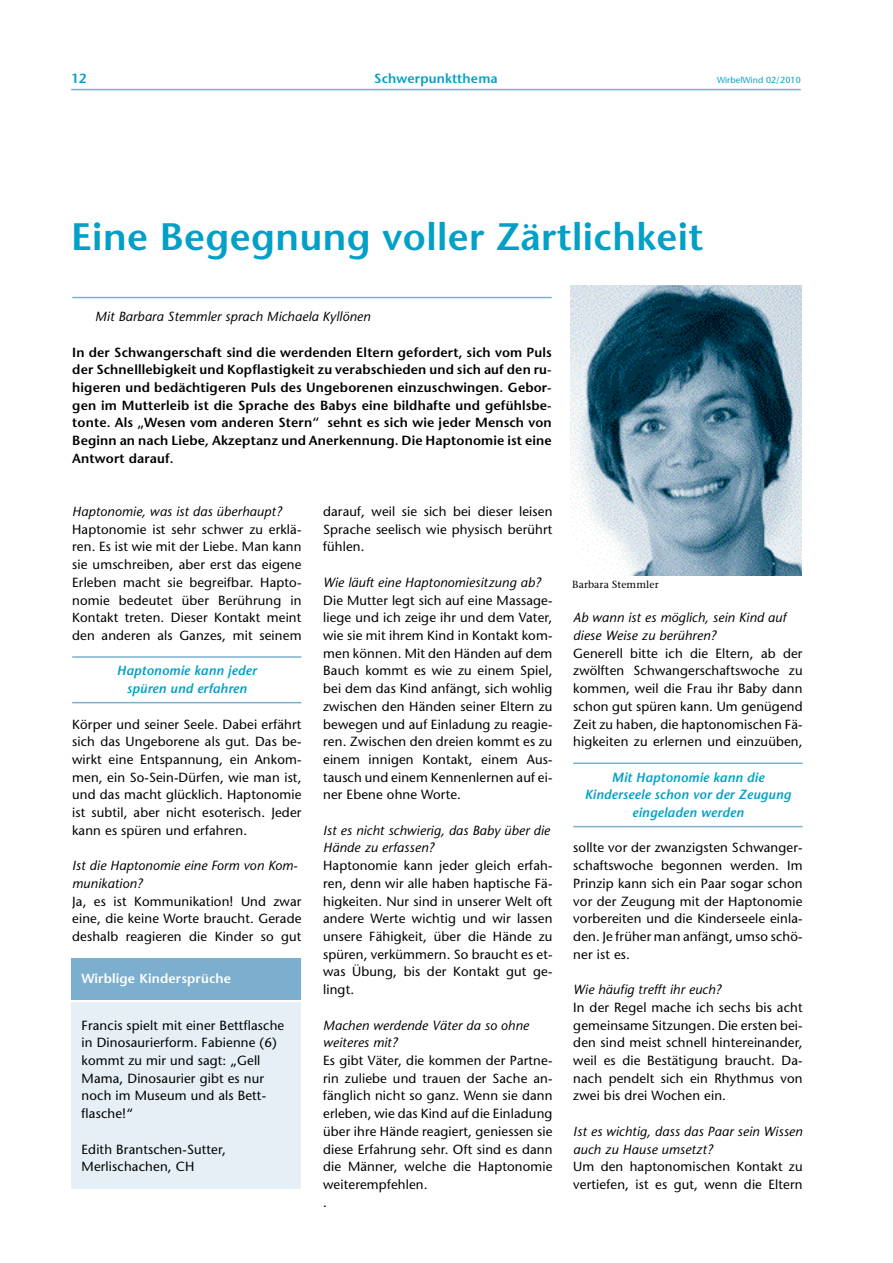
<style>
.page{position:relative;width:893px;height:1263px;background:#fff}
.page>*{position:absolute;margin:0;border:0;box-sizing:border-box;transform-origin:0 0}
.t1{font:600 38.25px "Stone Sans";letter-spacing:.01em;color:#02a0c6}
.t2{font:13.2px/17.7px "Stone Sans";letter-spacing:.01em;color:#000;text-align:justify}
.t3{font:600 13.2px/17.7px "Stone Sans";letter-spacing:.01em;color:#000;text-align:justify}
.t4{font:italic 13.2px/17.7px "Stone Sans";letter-spacing:.01em;color:#000}
.t5{font:italic 600 13.2px/17.7px "Stone Sans";letter-spacing:.01em;color:#02a0c6;text-align:center}
.t6{font:600 13.2px "Stone Sans";letter-spacing:.01em;color:#fff}
.t7{font:600 13.2px "Stone Sans";letter-spacing:.01em;color:#02a0c6}
.t8{font:10.35px "Stone Serif";letter-spacing:.01em;color:#000}
.t9{font:8.85px "Stone Sans";letter-spacing:.01em;color:#02a0c6}
</style>
<div class="page">
<hr style="left:72px;top:656px;width:229px;height:2px;background:#7caece">
<hr style="left:72px;top:702px;width:229px;height:1px;background:#7caece">
<hr style="left:573px;top:763px;width:229px;height:1px;background:#7caece">
<hr style="left:573px;top:826px;width:229px;height:1px;background:#7caece">
<hr style="left:72px;top:297px;width:479px;height:1px;background:#7caece">
<hr style="left:71px;top:89px;width:729px;height:1px;background:#7caece">
<img style="left:570px;top:285px;width:231px;height:291px">
<div style="left:71px;top:1003px;width:229px;height:186px;background:#e5eff5"></div>
<div style="left:71px;top:959px;width:229px;height:41px;background:#7caece"></div>
<p class="t7" style="left:71px;top:70px;width:17px">12</p>
<p class="t7" style="left:374px;top:71px;width:125px">Schwerpunktthema</p>
<p class="t9" style="left:717px;top:75px;width:85px">WirbelWind 02/2010</p>
<h1 class="t1" style="left:71px;top:214px;width:633px">Eine Begegnung voller Zärtlichkeit</h1>
<p class="t4" style="left:95px;top:308px;width:277px">Mit Barbara Stemmler sprach Michaela Kyllönen</p>
<p class="t3" style="left:72px;top:343px;width:481px">In der Schwangerschaft sind die werdenden Eltern gefordert, sich vom Puls der Schnelllebigkeit und Kopflastigkeit zu verabschieden und sich auf den ru&shy;higeren und bedächtigeren Puls des Ungeborenen einzuschwingen. Gebor&shy;gen im Mutterleib ist die Sprache des Babys eine bildhafte und gefühlsbe&shy;tonte. Als „Wesen vom anderen Stern“ sehnt es sich wie jeder Mensch von Beginn an nach Liebe, Akzeptanz und Anerkennung. Die Haptonomie ist eine Antwort darauf.</p>
<p class="t4" style="left:72px;top:503px;width:211px">Haptonomie, was ist das überhaupt?</p>
<p class="t2" style="left:72px;top:520px;width:231px">Haptonomie ist sehr schwer zu erklä&shy;ren. Es ist wie mit der Liebe. Man kann sie umschreiben, aber erst das eigene Erleben macht sie begreifbar. Hapto&shy;nomie bedeutet über Berührung in Kontakt treten. Dieser Kontakt meint den anderen als Ganzes, mit seinem</p>
<p class="t5" style="left:117px;top:662px;width:141px">Haptonomie kann jeder spüren und erfahren</p>
<p class="t2" style="left:72px;top:715px;width:231px">Körper und seiner Seele. Dabei erfährt sich das Ungeborene als gut. Das be&shy;wirkt eine Entspannung, ein Ankom&shy;men, ein So-Sein-Dürfen, wie man ist, und das macht glücklich. Haptonomie ist subtil, aber nicht esoterisch. Jeder kann es spüren und erfahren.</p>
<p class="t4" style="left:72px;top:857px;width:227px">Ist die Haptonomie eine Form von Kom&shy;munikation?</p>
<p class="t2" style="left:72px;top:892px;width:231px">Ja, es ist Kommunikation! Und zwar eine, die keine Worte braucht. Gerade deshalb reagieren die Kinder so gut</p>
<p class="t6" style="left:82px;top:971px;width:151px">Wirblige Kindersprüche</p>
<p class="t2" style="left:82px;top:1016px;width:204px;text-align:left">Francis spielt mit einer Bettflasche in Dinosaurierform. Fabienne (6) kommt zu mir und sagt: „Gell<br>Mama, Dinosaurier gibt es nur noch im Museum und als Bett&shy;flasche!“</p>
<p class="t2" style="left:82px;top:1140px;width:146px">Edith Brantschen-Sutter,<br>Merlischachen, CH</p>
<p class="t2" style="left:323px;top:503px;width:231px">darauf, weil sie sich bei dieser leisen Sprache seelisch wie physisch berührt fühlen.</p>
<p class="t4" style="left:323px;top:573px;width:219px">Wie läuft eine Haptonomiesitzung ab?</p>
<p class="t2" style="left:323px;top:591px;width:231px">Die Mutter legt sich auf eine Massage&shy;liege und ich zeige ihr und dem Vater, wie sie mit ihrem Kind in Kontakt kom&shy;men können. Mit den Händen auf dem Bauch kommt es wie zu einem Spiel, bei dem das Kind anfängt, sich wohlig zwischen den Händen seiner Eltern zu bewegen und auf Einladung zu reagie&shy;ren. Zwischen den dreien kommt es zu einem innigen Kontakt, einem Aus&shy;tausch und einem Kennenlernen auf ei&shy;ner Ebene ohne Worte.</p>
<p class="t4" style="left:323px;top:821px;width:228px">Ist es nicht schwierig, das Baby über die<br>Hände zu erfassen?</p>
<p class="t2" style="left:323px;top:857px;width:231px">Haptonomie kann jeder gleich erfah&shy;ren, denn wir alle haben haptische Fä&shy;higkeiten. Nur sind in unserer Welt oft andere Werte wichtig und wir lassen unsere Fähigkeit, über die Hände zu spüren, verkümmern. So braucht es et&shy;was Übung, bis der Kontakt gut ge&shy;lingt.</p>
<p class="t4" style="left:323px;top:1016px;width:207px">Machen werdende Väter da so ohne weiteres mit?</p>
<p class="t2" style="left:323px;top:1052px;width:231px;text-align:left">Es gibt Väter, die kommen der Partne&shy;rin zuliebe und trauen der Sache an&shy;fänglich nicht so ganz. Wenn sie dann erleben, wie das Kind auf die Einladung über ihre Hände reagiert, geniessen sie diese Erfahrung sehr. Oft sind es dann die Männer, welche die Haptonomie weiterempfehlen.<br>.</p>
<p class="t8" style="left:572px;top:578px;width:88px">Barbara Stemmler</p>
<p class="t4" style="left:573px;top:609px;width:214px">Ab wann ist es möglich, sein Kind auf diese Weise zu berühren?</p>
<p class="t2" style="left:573px;top:644px;width:231px">Generell bitte ich die Eltern, ab der zwölften Schwangerschaftswoche zu kommen, weil die Frau ihr Baby dann schon gut spüren kann. Um genügend Zeit zu haben, die haptonomischen Fä&shy;higkeiten zu erlernen und einzuüben,</p>
<p class="t5" style="left:584px;top:768px;width:208px">Mit Haptonomie kann die<br>Kinderseele schon vor der Zeugung eingeladen werden</p>
<p class="t2" style="left:573px;top:839px;width:231px">sollte vor der zwanzigsten Schwanger&shy;schaftswoche begonnen werden. Im Prinzip kann sich ein Paar sogar schon vor der Zeugung mit der Haptonomie vorbereiten und die Kinderseele einla&shy;den. Je früher man anfängt, umso schö&shy;ner ist es.</p>
<p class="t4" style="left:573px;top:981px;width:150px">Wie häufig trefft ihr euch?</p>
<p class="t2" style="left:573px;top:998px;width:231px">In der Regel mache ich sechs bis acht gemeinsame Sitzungen. Die ersten bei&shy;den sind meist schnell hintereinander, weil es die Bestätigung braucht. Da&shy;nach pendelt sich ein Rhythmus von zwei bis drei Wochen ein.</p>
<p class="t4" style="left:573px;top:1122px;width:231px">Ist es wichtig, dass das Paar sein Wissen auch zu Hause umsetzt?</p>
<p class="t2" style="left:573px;top:1158px;width:231px">Um den haptonomischen Kontakt zu vertiefen, ist es gut, wenn die Eltern</p>
</div>
